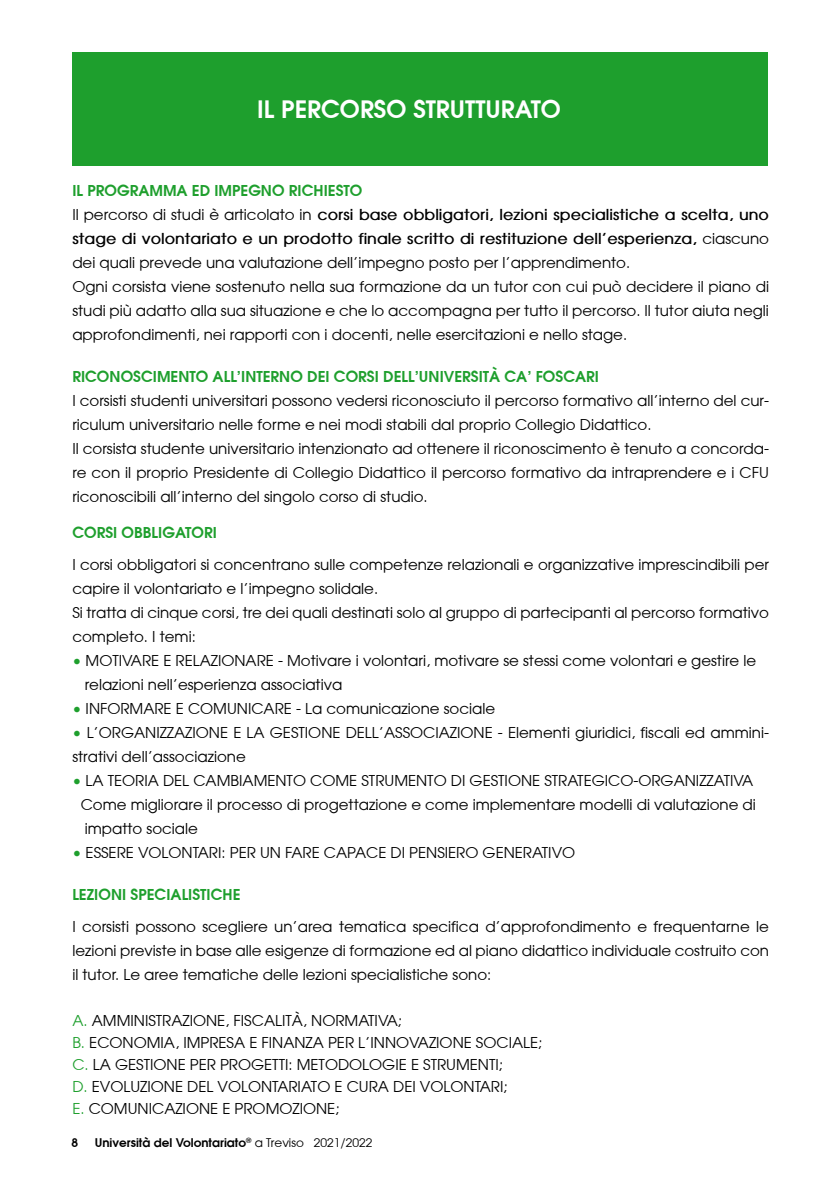
<style>
.page{position:relative;width:840px;height:1191px;background:#fff}
.page>*{position:absolute;margin:0;border:0;box-sizing:border-box;transform-origin:0 0}
.t1{font:600 24px "Avant Garde";color:#fff}
.t2{font:15px/24px "Avant Garde";color:#000}
.t3{font:600 15px "Avant Garde";color:#1e9f2d}
.t4{font:600 12px "Avant Garde";color:#000}
.s1{font-weight:600;color:#1e9f2d}
.s2{font-weight:700}
.s3{color:#1e9f2d}
.s4{font-weight:400}
</style>
<div class="page">
<div style="left:72px;top:52px;width:695px;height:113px;background:#1e9f2d"></div>
<h1 class="t1" style="left:257px;top:93px;width:305px">IL PERCORSO STRUTTURATO</h1>
<p class="t2" style="left:72px;top:178px;width:697px"><span class="s1">IL PROGRAMMA ED IMPEGNO RICHIESTO<br></span>Il percorso di studi è articolato in <span class="s2">corsi base obbligatori, lezioni specialistiche a scelta, uno stage di volontariato e un prodotto finale scritto di restituzione dell’esperienza,</span> ciascuno dei quali prevede una valutazione dell’impegno posto per l’apprendimento.<br>Ogni corsista viene sostenuto nella sua formazione da un tutor con cui può decidere il piano di studi più adatto alla sua situazione e che lo accompagna per tutto il percorso. Il tutor aiuta negli approfondimenti, nei rapporti con i docenti, nelle esercitazioni e nello stage.</p>
<p class="t3" style="left:72px;top:367px;width:528px">RICONOSCIMENTO ALL’INTERNO DEI CORSI DELL’UNIVERSITÀ CA’ FOSCARI</p>
<p class="t2" style="left:72px;top:388px;width:697px">I corsisti studenti universitari possono vedersi riconosciuto il percorso formativo all’interno del cur&shy;riculum universitario nelle forme e nei modi stabili dal proprio Collegio Didattico.<br>Il corsista studente universitario intenzionato ad ottenere il riconoscimento è tenuto a concorda&shy;re con il proprio Presidente di Collegio Didattico il percorso formativo da intraprendere e i CFU riconoscibili all’interno del singolo corso di studio.</p>
<p class="t3" style="left:72px;top:523px;width:146px">CORSI OBBLIGATORI</p>
<p class="t2" style="left:72px;top:552px;width:697px">I corsi obbligatori si concentrano sulle competenze relazionali e organizzative imprescindibili per capire il volontariato e l’impegno solidale.<br>Si tratta di cinque corsi, tre dei quali destinati solo al gruppo di partecipanti al percorso formativo completo. I temi:</p>
<p class="t2" style="left:85px;top:648px;width:672px;text-indent:-12px"><span class="s3">•</span> MOTIVARE E RELAZIONARE - Motivare i volontari, motivare se stessi come volontari e gestire le relazioni nell’esperienza associativa</p>
<p class="t2" style="left:72px;top:696px;width:424px"><span class="s3">•</span> INFORMARE E COMUNICARE - La comunicazione sociale</p>
<p class="t2" style="left:72px;top:720px;width:697px"><span class="s3">•</span> L’ORGANIZZAZIONE E LA GESTIONE DELL’ASSOCIAZIONE - Elementi giuridici, fiscali ed ammini&shy;strativi dell’associazione</p>
<p class="t2" style="left:81px;top:768px;width:676px;text-indent:-8px"><span class="s3">•</span> LA TEORIA DEL CAMBIAMENTO COME STRUMENTO DI GESTIONE STRATEGICO-ORGANIZZATIVA<br>Come migliorare il processo di progettazione e come implementare modelli di valutazione di impatto sociale</p>
<p class="t2" style="left:72px;top:840px;width:504px"><span class="s3">•</span> ESSERE VOLONTARI: PER UN FARE CAPACE DI PENSIERO GENERATIVO</p>
<p class="t3" style="left:72px;top:885px;width:170px">LEZIONI SPECIALISTICHE</p>
<p class="t2" style="left:72px;top:914px;width:697px;text-align:justify">I corsisti possono scegliere un’area tematica specifica d’approfondimento e frequentarne le lezioni previste in base alle esigenze di formazione ed al piano didattico individuale costruito con il tutor. Le aree tematiche delle lezioni specialistiche sono:</p>
<p class="t2" style="left:72px;top:1009px;width:471px;line-height:22px"><span class="s3">A.</span> AMMINISTRAZIONE, FISCALITÀ, NORMATIVA;<br><span class="s3">B.</span> ECONOMIA, IMPRESA E FINANZA PER L’INNOVAZIONE SOCIALE; <span class="s3">C.</span> LA GESTIONE PER PROGETTI: METODOLOGIE E STRUMENTI;<br><span class="s3">D.</span> EVOLUZIONE DEL VOLONTARIATO E CURA DEI VOLONTARI;<br><span class="s3">E.</span> COMUNICAZIONE E PROMOZIONE;</p>
<p class="t4" style="left:71px;top:1134px;width:8px">8</p>
<p class="t4" style="left:95px;top:1134px;width:279px">Università del Volontariato<sup>®</sup> <span class="s4">a Treviso 2021/2022</span></p>
</div>
